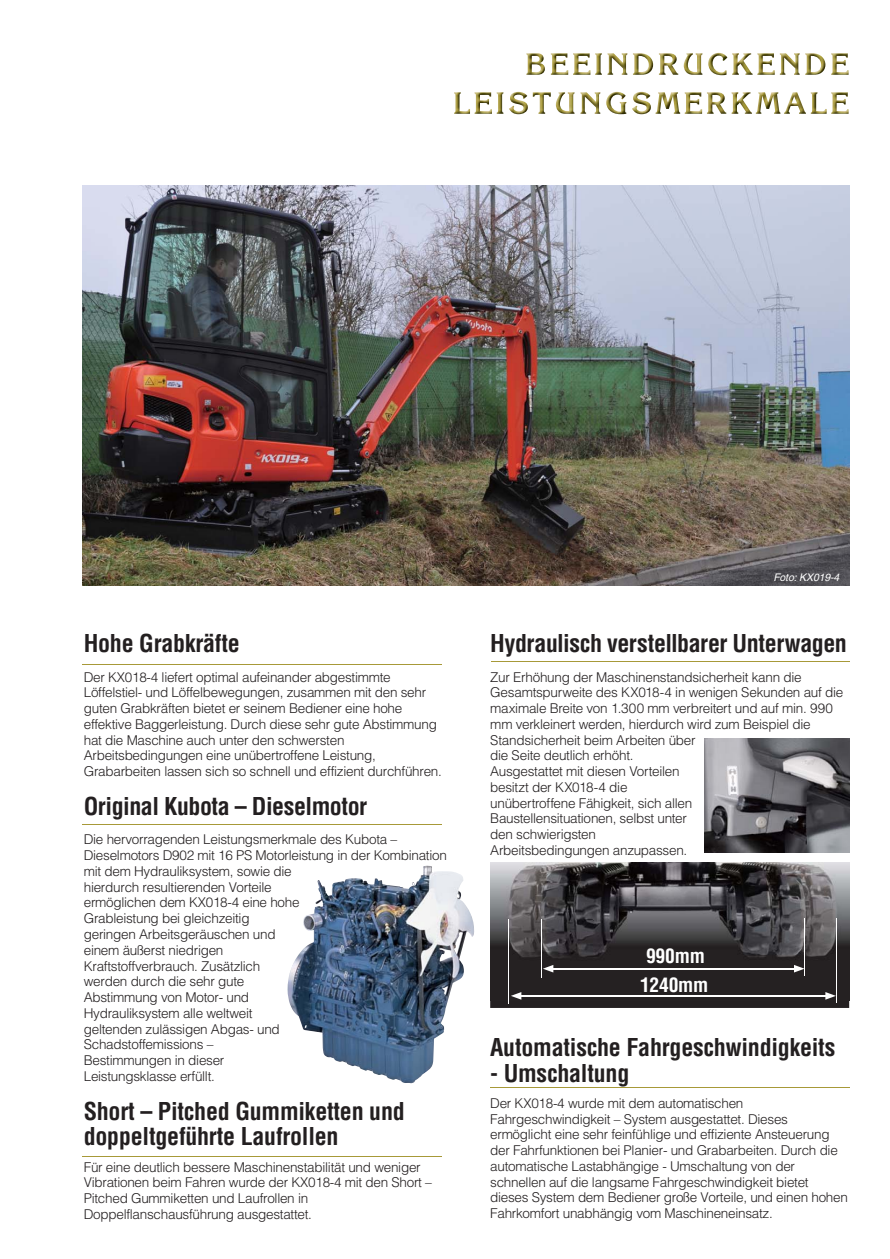
<style>
.page{position:relative;width:890px;height:1259px;background:#fff}
.page>*{position:absolute;margin:0;border:0;box-sizing:border-box;transform-origin:0 0}
.t1{font:700 condensed 24px/25.5px "Helvetica";letter-spacing:-.01em;color:#231f20}
.t2{font:700 condensed 19.5px "Helvetica";letter-spacing:-.01em;color:#fff}
.t3{font:300 13.5px/15.8px "Helvetica";letter-spacing:-.02em;color:#231f20}
.t4{font:italic 10.5px "Helvetica";letter-spacing:-.015em;color:#fff}
</style>
<div class="page">
<img style="left:82px;top:185px;width:767px;height:401px">
<img style="left:708px;top:53px;width:19px;height:22px">
<img style="left:831px;top:53px;width:17px;height:22px">
<img style="left:805px;top:53px;width:20px;height:22px">
<img style="left:779px;top:53px;width:20px;height:22px">
<img style="left:757px;top:53px;width:17px;height:22px">
<img style="left:732px;top:53px;width:20px;height:22px">
<img style="left:683px;top:53px;width:19px;height:22px">
<img style="left:658px;top:53px;width:20px;height:22px">
<img style="left:633px;top:53px;width:20px;height:22px">
<img style="left:607px;top:53px;width:20px;height:22px">
<img style="left:595px;top:53px;width:7px;height:22px">
<img style="left:573px;top:53px;width:17px;height:22px">
<img style="left:550px;top:53px;width:18px;height:22px">
<img style="left:526px;top:53px;width:19px;height:22px">
<img style="left:632px;top:92px;width:18px;height:22px">
<img style="left:606px;top:92px;width:20px;height:22px">
<img style="left:509px;top:92px;width:18px;height:22px">
<img style="left:831px;top:92px;width:17px;height:22px">
<img style="left:810px;top:92px;width:16px;height:22px">
<img style="left:784px;top:92px;width:21px;height:22px">
<img style="left:755px;top:92px;width:25px;height:22px">
<img style="left:731px;top:92px;width:21px;height:22px">
<img style="left:707px;top:92px;width:19px;height:22px">
<img style="left:684px;top:92px;width:18px;height:22px">
<img style="left:655px;top:92px;width:25px;height:22px">
<img style="left:580px;top:92px;width:20px;height:22px">
<img style="left:556px;top:92px;width:18px;height:22px">
<img style="left:532px;top:92px;width:18px;height:22px">
<img style="left:496px;top:92px;width:7px;height:22px">
<img style="left:474px;top:92px;width:18px;height:22px">
<img style="left:454px;top:92px;width:16px;height:22px">
<hr style="left:82px;top:664px;width:360px;height:1px;background:#a79938">
<hr style="left:82px;top:824px;width:360px;height:1px;background:#a79938">
<hr style="left:82px;top:1156px;width:360px;height:1px;background:#a79938">
<img style="left:287px;top:866px;width:187px;height:206px">
<hr style="left:490px;top:661px;width:359px;height:1px;background:#a79938">
<hr style="left:490px;top:1087px;width:359px;height:1px;background:#a79938">
<img style="left:704px;top:738px;width:145px;height:114px">
<div style="left:490px;top:1001px;width:359px;height:7px;background:#242021"></div>
<img style="left:490px;top:863px;width:359px;height:138px">
<hr style="left:508px;top:919px;width:1px;height:85px;background:#fff">
<hr style="left:836px;top:918px;width:1px;height:85px;background:#fff">
<hr style="left:541px;top:919px;width:1px;height:59px;background:#fff">
<hr style="left:804px;top:918px;width:1px;height:57px;background:#fff">
<hr style="left:551px;top:968px;width:245px;height:1px;background:#fff">
<svg style="left:542px;top:965px;width:11px;height:7px"></svg>
<svg style="left:793px;top:965px;width:11px;height:7px"></svg>
<hr style="left:519px;top:995px;width:308px;height:2px;background:#fff">
<svg style="left:511px;top:992px;width:10px;height:8px"></svg>
<svg style="left:825px;top:992px;width:10px;height:8px"></svg>
<h1 class="t1" style="left:84px;top:633px;width:157px">Hohe Grabkräfte</h1>
<p class="t3" style="left:84px;top:670px;width:359px">Der KX018-4 liefert optimal aufeinander abgestimmte Löffelstiel- und Löffelbewegungen, zusammen mit den sehr guten Grabkräften bietet er seinem Bediener eine hohe effektive Baggerleistung. Durch diese sehr gute Abstimmung hat die Maschine auch unter den schwersten Arbeitsbedingungen eine unübertroffene Leistung, Grabarbeiten lassen sich so schnell und effizient durchführen.</p>
<h1 class="t1" style="left:84px;top:796px;width:285px">Original Kubota – Dieselmotor</h1>
<p class="t3" style="left:84px;top:833px;width:364px">Die hervorragenden Leistungsmerkmale des Kubota – Dieselmotors D902 mit 16 PS Motorleistung in der Kombination mit dem Hydrauliksystem, sowie die<br>hierdurch resultierenden Vorteile<br>ermöglichen dem KX018-4 eine hohe<br>Grableistung bei gleichzeitig<br>geringen Arbeitsgeräuschen und<br>einem äußerst niedrigen<br>Kraftstoffverbrauch. Zusätzlich<br>werden durch die sehr gute<br>Abstimmung von Motor- und<br>Hydrauliksystem alle weltweit<br>geltenden zulässigen Abgas- und<br>Schadstoffemissions –<br>Bestimmungen in dieser<br>Leistungsklasse erfüllt.</p>
<h1 class="t1" style="left:84px;top:1100px;width:322px">Short – Pitched Gummiketten und doppeltgeführte Laufrollen</h1>
<p class="t3" style="left:84px;top:1160px;width:349px">Für eine deutlich bessere Maschinenstabilität und weniger Vibrationen beim Fahren wurde der KX018-4 mit den Short – Pitched Gummiketten und Laufrollen in Doppelflanschausführung ausgestattet.</p>
<p class="t4" style="left:773px;top:573px;width:67px">Foto: KX019-4</p>
<h1 class="t1" style="left:490px;top:633px;width:358px">Hydraulisch verstellbarer Unterwagen</h1>
<p class="t3" style="left:490px;top:670px;width:354px">Zur Erhöhung der Maschinenstandsicherheit kann die Gesamtspurweite des KX018-4 in wenigen Sekunden auf die maximale Breite von 1.300 mm verbreitert und auf min. 990 mm verkleinert werden, hierdurch wird zum Beispiel die Standsicherheit beim Arbeiten über<br>die Seite deutlich erhöht.<br>Ausgestattet mit diesen Vorteilen<br>besitzt der KX018-4 die<br>unübertroffene Fähigkeit, sich allen<br>Baustellensituationen, selbst unter<br>den schwierigsten<br>Arbeitsbedingungen anzupassen.</p>
<h2 class="t2" style="left:646px;top:948px;width:60px">990mm</h2>
<h2 class="t2" style="left:640px;top:977px;width:70px">1240mm</h2>
<h1 class="t1" style="left:490px;top:1036px;width:346px">Automatische Fahrgeschwindigkeits</h1>
<h1 class="t1" style="left:490px;top:1062px;width:141px">- Umschaltung</h1>
<p class="t3" style="left:490px;top:1096px;width:359px">Der KX018-4 wurde mit dem automatischen Fahrgeschwindigkeit – System ausgestattet. Dieses ermöglicht eine sehr feinfühlige und effiziente Ansteuerung der Fahrfunktionen bei Planier- und Grabarbeiten. Durch die automatische Lastabhängige - Umschaltung von der schnellen auf die langsame Fahrgeschwindigkeit bietet dieses System dem Bediener große Vorteile, und einen hohen Fahrkomfort unabhängig vom Maschineneinsatz.</p>
</div>
